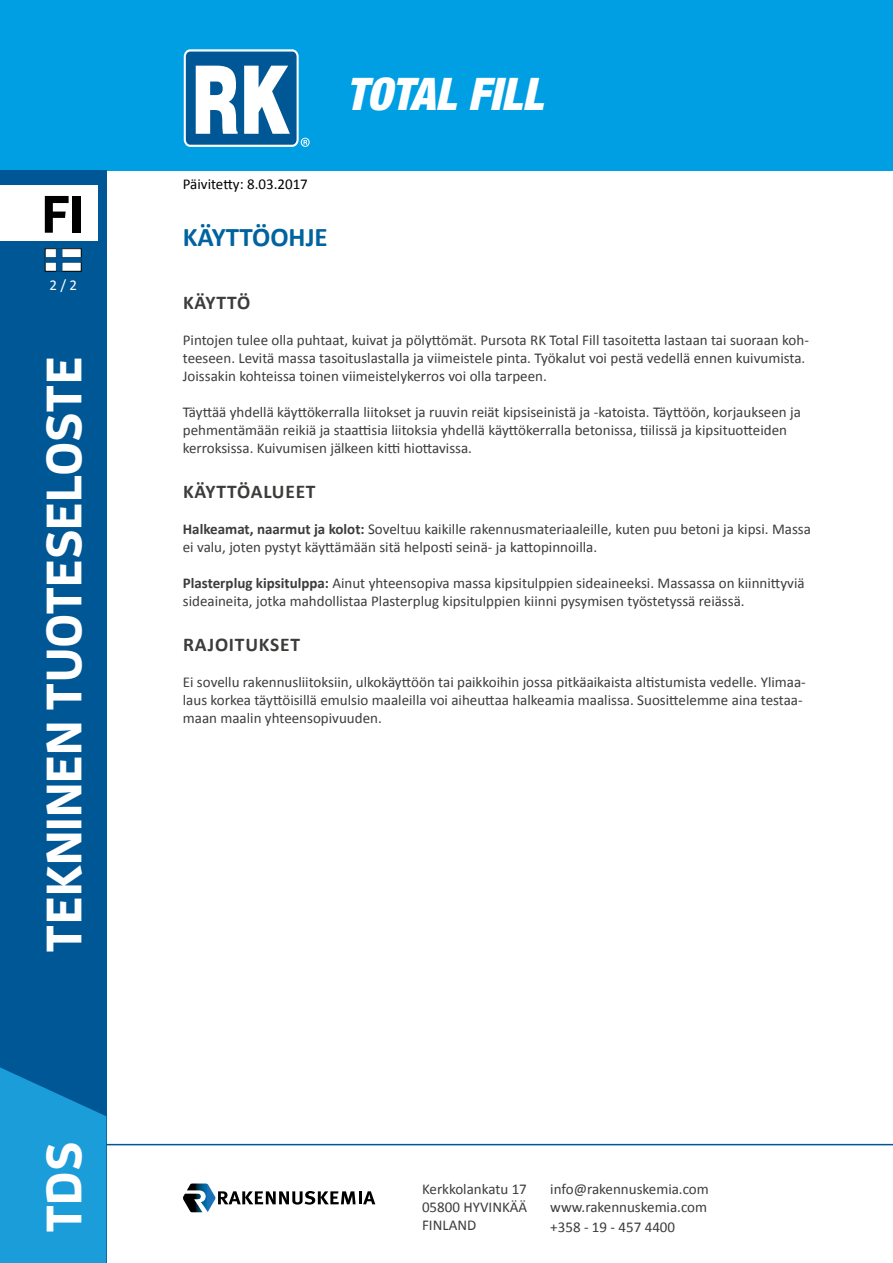
<style>
.page{position:relative;width:893px;height:1263px;background:#fff}
.page>*{position:absolute;margin:0;border:0;box-sizing:border-box;transform-origin:0 0}
.t1{font:700 52.5px "Enzo OT";color:#000}
.t2{font:700 49.5px "Enzo OT";color:#fff}
.t3{font:italic 900 condensed 45px "Helvetica Neue LT Std";color:#fff}
.technical_data_parag{font:700 27px "Calibri";color:#00639f}
.technical_data_parag-2{font:700 19.5px "Calibri";letter-spacing:.04em;color:#3c3c3b}
.technical_data_parag-3{font:15px/18px "Calibri";color:#3c3c3b}
.t4{font:15px "Calibri";color:#000}
.t5{font:15px "Calibri";color:#fff}
.s1{font-weight:700}
</style>
<div class="page">
<div style="left:0;top:0;width:893px;height:170px;background:#009fe3"></div>
<div style="left:0;top:170px;width:106px;height:1093px;background:#005795"></div>
<svg style="left:0;top:1067px;width:106px;height:196px;background:#1794d0"></svg>
<hr style="left:106px;top:1144px;width:787px;height:1px;background:#005795">
<div style="left:0;top:186px;width:98px;height:55px;background:#fff"></div>
<svg style="left:184px;top:49px;width:126px;height:98px;background:#6fa6c9"></svg>
<svg style="left:45px;top:248px;width:36px;height:23px"></svg>
<svg style="left:183px;top:1183px;width:192px;height:29px"></svg>
<h1 class="t1" style="left:42px;top:181px;width:44px">FI</h1>
<p class="t5" style="left:49px;top:276px;width:29px">2 / 2</p>
<h2 class="t2" style="left:33px;top:952px;width:597px;rotate:-90deg">TEKNINEN TUOTESELOSTE</h2>
<h2 class="t2" style="left:33px;top:1233px;width:93px;rotate:-90deg">TDS</h2>
<h3 class="t3" style="left:346px;top:66px;width:198px">TOTAL FILL</h3>
<p class="t4" style="left:183px;top:174px;width:127px">Päivitetty: 8.03.2017</p>
<p class="technical_data_parag" style="left:183px;top:219px;width:146px">KÄYTTÖOHJE</p>
<p class="technical_data_parag-2" style="left:183px;top:290px;width:69px">KÄYTTÖ</p>
<p class="technical_data_parag-3" style="left:183px;top:331px;width:628px">Pintojen tulee olla puhtaat, kuivat ja pölyttömät. Pursota RK Total Fill tasoitetta lastaan tai suoraan koh&shy;teeseen. Levitä massa tasoituslastalla ja viimeistele pinta. Työkalut voi pestä vedellä ennen kuivumista.<br>Joissakin kohteissa toinen viimeistelykerros voi olla tarpeen.</p>
<p class="technical_data_parag-3" style="left:183px;top:403px;width:620px">Täyttää yhdellä käyttökerralla liitokset ja ruuvin reiät kipsiseinistä ja -katoista. Täyttöön, korjaukseen ja pehmentämään reikiä ja staattisia liitoksia yhdellä käyttökerralla betonissa, tiilissä ja kipsituotteiden kerroksissa. Kuivumisen jälkeen kitti hiottavissa.</p>
<p class="technical_data_parag-2" style="left:183px;top:479px;width:134px">KÄYTTÖALUEET</p>
<p class="technical_data_parag-3" style="left:183px;top:520px;width:630px"><span class="s1">Halkeamat, naarmut ja kolot:</span> Soveltuu kaikille rakennusmateriaaleille, kuten puu betoni ja kipsi. Massa ei valu, joten pystyt käyttämään sitä helposti seinä- ja kattopinnoilla.</p>
<p class="technical_data_parag-3" style="left:183px;top:574px;width:623px"><span class="s1">Plasterplug kipsitulppa:</span> Ainut yhteensopiva massa kipsitulppien sideaineeksi. Massassa on kiinnittyviä sideaineita, jotka mahdollistaa Plasterplug kipsitulppien kiinni pysymisen työstetyssä reiässä.</p>
<p class="technical_data_parag-2" style="left:183px;top:632px;width:118px">RAJOITUKSET</p>
<p class="technical_data_parag-3" style="left:183px;top:673px;width:624px">Ei sovellu rakennusliitoksiin, ulkokäyttöön tai paikkoihin jossa pitkäaikaista altistumista vedelle. Ylimaa&shy;laus korkea täyttöisillä emulsio maaleilla voi aiheuttaa halkeamia maalissa. Suosittelemme aina testaa&shy;maan maalin yhteensopivuuden.</p>
<p class="technical_data_parag-3" style="left:422px;top:1180px;width:107px;text-align:justify">Kerkkolankatu 17<br>05800 HYVINKÄÄ FINLAND</p>
<p class="technical_data_parag-3" style="left:550px;top:1180px;width:160px;line-height:18.6px;text-align:justify">info@rakennuskemia.com www.rakennuskemia.com +358 - 19 - 457 4400</p>
</div>
